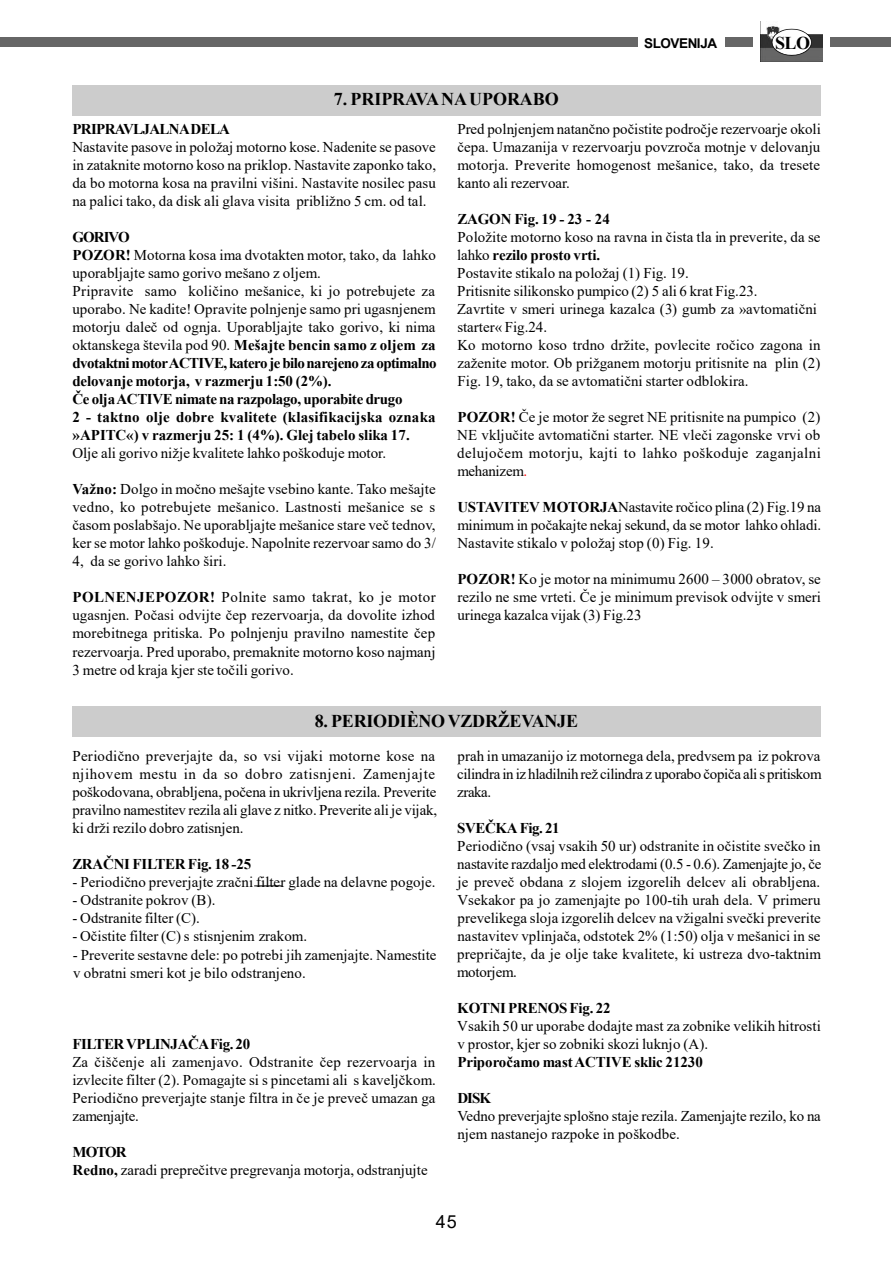
<style>
.page{position:relative;width:893px;height:1263px;background:#fff}
.page>*{position:absolute;margin:0;border:0;box-sizing:border-box;transform-origin:0 0}
.t1{font:700 18px "Times New Roman";letter-spacing:-.01em;color:#000}
.t2{font:18px "Arial";color:#000}
.t3{font:15px/18px "Times New Roman";color:#000;text-align:justify}
.t4{font:700 15px/18px "Times New Roman";letter-spacing:-.015em;color:#000}
.t5{font:700 15px "Times New Roman";letter-spacing:-.045em;color:#000}
.t6{font:700 13.5px "Arial";letter-spacing:-.025em;color:#000}
.s1{font-weight:400}
.s2{font-weight:700}
.s3{color:#f00}
</style>
<div class="page">
<svg style="left:254px;top:885px;width:27px;height:1px"></svg>
<div style="left:725px;top:37px;width:27px;height:10px;background:#666"></div>
<div style="left:0;top:37px;width:638px;height:10px;background:#666"></div>
<div style="left:830px;top:37px;width:61px;height:10px;background:#666"></div>
<img style="left:822px;top:34px;width:1px;height:28px">
<svg style="left:760px;top:22px;width:62px;height:40px"></svg>
<div style="left:72px;top:85px;width:749px;height:30px;background:#ccc"></div>
<div style="left:72px;top:706px;width:749px;height:31px;background:#ccc"></div>
<p class="t1" style="left:334px;top:86px;width:226px">7. PRIPRAVANAUPORABO</p>
<p class="t6" style="left:644px;top:33px;width:75px">SLOVENIJA</p>
<p class="t1" style="left:775px;top:30px;width:36px">SLO</p>
<p class="t5" style="left:72px;top:118px;width:159px">PRIPRAVLJALNADELA</p>
<p class="t3" style="left:72px;top:138px;width:365px">Nastavite pasove in položaj motorno kose. Nadenite se pasove in zataknite motorno koso na priklop. Nastavite zaponko tako, da bo motorna kosa na pravilni višini. Nastavite nosilec pasu na palici tako, da disk ali glava visita približno 5 cm. od tal.</p>
<p class="t4" style="left:72px;top:228px;width:366px">GORIVO<br>POZOR! <span class="s1">Motorna kosa ima dvotakten motor, tako, da lahko uporabljajte samo gorivo mešano z oljem.<br>Pripravite samo količino mešanice, ki jo potrebujete za uporabo. Ne kadite! Opravite polnjenje samo pri ugasnjenem motorju daleč od ognja. Uporabljajte tako gorivo, ki nima oktanskega števila pod 90.</span> Mešajte bencin samo z oljem za dvotaktni motorACTIVE, kateroje bilonarejeno za optimalno delovanje motorja, v razmerju 1:50 (2%).<br>Če oljaACTIVE nimate na razpolago, uporabite drugo<br>2 - taktno olje dobre kvalitete (klasifikacijska oznaka »APITC«) v razmerju 25: 1 (4%). Glej tabelo slika 17.</p>
<p class="t3" style="left:72px;top:444px;width:315px">Olje ali gorivo nižje kvalitete lahko poškoduje motor.</p>
<p class="t3" style="left:72px;top:480px;width:365px"><span class="s2">Važno:</span> Dolgo in močno mešajte vsebino kante. Tako mešajte vedno, ko potrebujete mešanico. Lastnosti mešanice se s časom poslabšajo. Ne uporabljajte mešanice stare več tednov, ker se motor lahko poškoduje. Napolnite rezervoar samo do 3/ 4, da se gorivo lahko širi.</p>
<p class="t3" style="left:72px;top:588px;width:365px"><span class="s2">POLNENJEPOZOR!</span> Polnite samo takrat, ko je motor ugasnjen. Počasi odvijte čep rezervoarja, da dovolite izhod morebitnega pritiska. Po polnjenju pravilno namestite čep rezervoarja. Pred uporabo, premaknite motorno koso najmanj 3 metre od kraja kjer ste točili gorivo.</p>
<p class="t3" style="left:457px;top:120px;width:365px">Pred polnjenjem natančno počistite področje rezervoarje okoli čepa. Umazanija v rezervoarju povzroča motnje v delovanju motorja. Preverite homogenost mešanice, tako, da tresete kanto ali rezervoar.</p>
<p class="t4" style="left:458px;top:210px;width:154px">ZAGON Fig. 19 - 23 - 24</p>
<p class="t3" style="left:457px;top:228px;width:365px;text-align:left">Položite motorno koso na ravna in čista tla in preverite, da se lahko <span class="s2">rezilo prosto vrti.<br></span>Postavite stikalo na položaj (1) Fig. 19.<br>Pritisnite silikonsko pumpico (2) 5 ali 6 krat Fig.23.<br>Zavrtite v smeri urinega kazalca (3) gumb za »avtomatični starter« Fig.24.<br>Ko motorno koso trdno držite, povlecite ročico zagona in zaženite motor. Ob prižganem motorju pritisnite na plin (2)<br>Fig. 19, tako, da se avtomatični starter odblokira.</p>
<p class="t3" style="left:457px;top:408px;width:365px"><span class="s2">POZOR!</span> Če je motor že segret NE pritisnite na pumpico (2)<br>NE vključite avtomatični starter. NE vleči zagonske vrvi ob delujočem motorju, kajti to lahko poškoduje zaganjalni mehanizem<span class="s3">.</span></p>
<p class="t3" style="left:457px;top:498px;width:365px"><span class="s2">USTAVITEV MOTORJA</span>Nastavite ročico plina (2) Fig.19 na minimum in počakajte nekaj sekund, da se motor lahko ohladi.<br>Nastavite stikalo v položaj stop (0) Fig. 19.</p>
<p class="t3" style="left:457px;top:570px;width:365px"><span class="s2">POZOR!</span> Ko je motor na minimumu 2600 – 3000 obratov, se rezilo ne sme vrteti. Če je minimum previsok odvijte v smeri urinega kazalca vijak (3) Fig.23</p>
<p class="t1" style="left:315px;top:708px;width:265px">8. PERIODIÈNOVZDRŽEVANJE</p>
<p class="t3" style="left:72px;top:747px;width:366px;text-align:left">Periodično preverjajte da, so vsi vijaki motorne kose na njihovem mestu in da so dobro zatisnjeni. Zamenjajte poškodovana, obrabljena, počena in ukrivljena rezila. Preverite pravilno namestitev rezila ali glave z nitko. Preverite ali je vijak, ki drži rezilo dobro zatisnjen.</p>
<p class="t4" style="left:73px;top:855px;width:180px">ZRAČNI FILTER Fig. 18 -25</p>
<p class="t3" style="left:73px;top:873px;width:364px">- Periodično preverjajte zračni filter glade na delavne pogoje.</p>
<p class="t3" style="left:73px;top:891px;width:144px">- Odstranite pokrov (B).</p>
<p class="t3" style="left:73px;top:909px;width:129px">- Odstranite filter (C).</p>
<p class="t3" style="left:73px;top:927px;width:236px">- Očistite filter (C) s stisnjenim zrakom.</p>
<p class="t3" style="left:73px;top:945px;width:365px">- Preverite sestavne dele: po potrebi jih zamenjajte. Namestite v obratni smeri kot je bilo odstranjeno.</p>
<p class="t3" style="left:457px;top:747px;width:366px">prah in umazanijo iz motornega dela, predvsem pa iz pokrova cilindra in iz hladilnih rež cilindra z uporabo čopiča ali s pritiskom zraka.</p>
<p class="t4" style="left:457px;top:819px;width:104px">SVEČKA Fig. 21</p>
<p class="t3" style="left:457px;top:837px;width:366px">Periodično (vsaj vsakih 50 ur) odstranite in očistite svečko in nastavite razdaljo med elektrodami (0.5 - 0.6). Zamenjajte jo, če je preveč obdana z slojem izgorelih delcev ali obrabljena.<br>Vsekakor pa jo zamenjajte po 100-tih urah dela. V primeru prevelikega sloja izgorelih delcev na vžigalni svečki preverite nastavitev vplinjača, odstotek 2% (1:50) olja v mešanici in se prepričajte, da je olje take kvalitete, ki ustreza dvo-taktnim motorjem.</p>
<p class="t4" style="left:457px;top:999px;width:155px">KOTNI PRENOS Fig. 22</p>
<p class="t3" style="left:457px;top:1017px;width:365px">Vsakih 50 ur uporabe dodajte mast za zobnike velikih hitrosti v prostor, kjer so zobniki skozi luknjo (A).</p>
<p class="t4" style="left:457px;top:1053px;width:247px">Priporočamo mastACTIVE sklic 21230</p>
<p class="t4" style="left:457px;top:1089px;width:35px">DISK</p>
<p class="t3" style="left:457px;top:1107px;width:365px">Vedno preverjajte splošno staje rezila. Zamenjajte rezilo, ko na njem nastanejo razpoke in poškodbe.</p>
<p class="t4" style="left:72px;top:1035px;width:179px">FILTER VPLINJAČAFig. 20</p>
<p class="t3" style="left:72px;top:1053px;width:365px">Za čiščenje ali zamenjavo. Odstranite čep rezervoarja in izvlecite filter (2). Pomagajte si s pincetami ali s kaveljčkom.<br>Periodično preverjajte stanje filtra in če je preveč umazan ga zamenjajte.</p>
<p class="t3" style="left:73px;top:1143px;width:357px"><span class="s2">MOTOR<br>Redno,</span> zaradi preprečitve pregrevanja motorja, odstranjujte</p>
<p class="t2" style="left:436px;top:1209px;width:22px">45</p>
</div>
